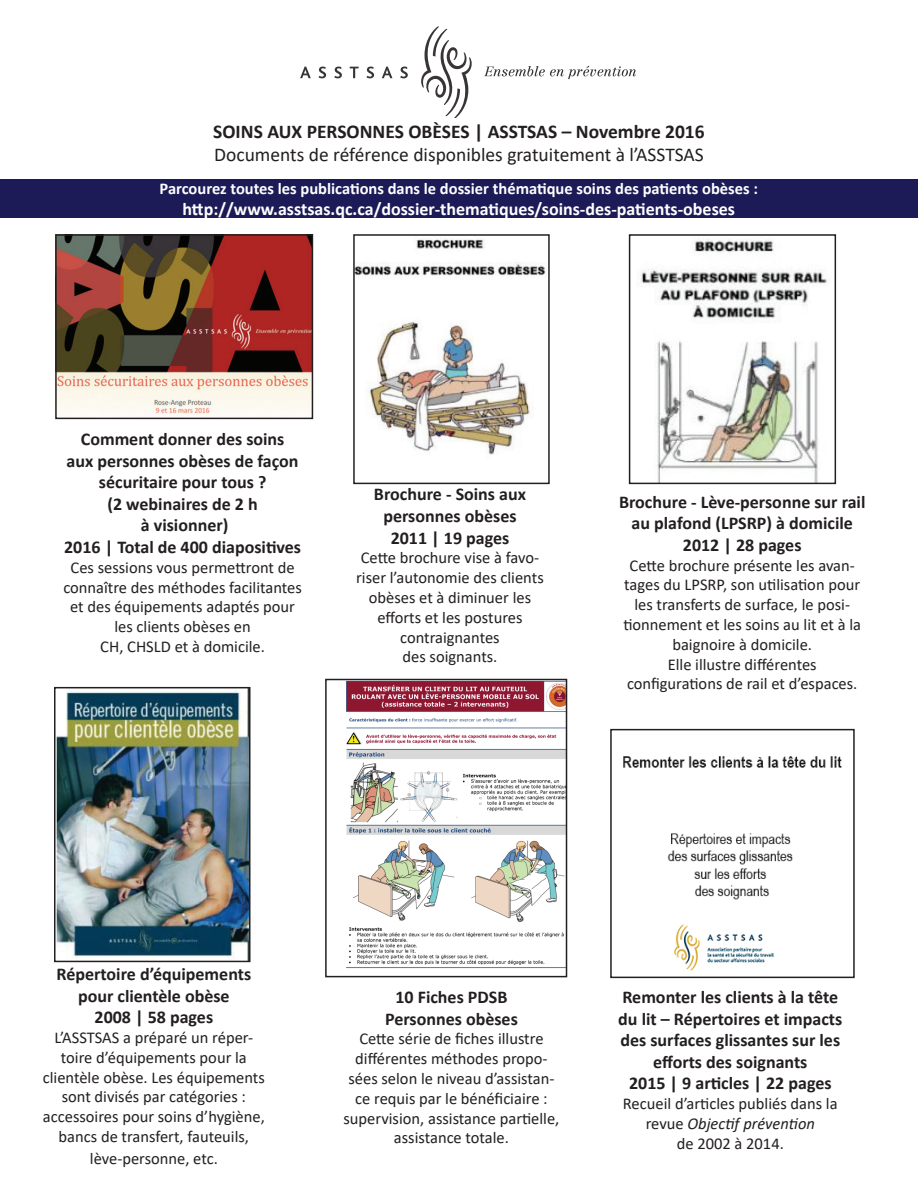
<style>
.page{position:relative;width:918px;height:1188px;background:#fff}
.page>*{position:absolute;margin:0;border:0;box-sizing:border-box;transform-origin:0 0}
.t1{font:19.5px "Calibri";color:#231f20}
.t2{font:700 19.5px "Calibri";color:#231f20}
.t3{font:700 18px/21.6px "Calibri";color:#231f20;text-align:center}
.t4{font:700 18px "Calibri";color:#fff}
.t5{font:16.5px/19.8px "Calibri";color:#231f20;text-align:center}
.t6{font:700 16.5px "Calibri";color:#fff}
.s1{font-style:italic}
</style>
<div class="page">
<svg style="left:300px;top:67px;width:11px;height:11px"></svg>
<svg style="left:319px;top:67px;width:7px;height:11px"></svg>
<svg style="left:334px;top:67px;width:8px;height:11px"></svg>
<svg style="left:350px;top:67px;width:9px;height:11px"></svg>
<svg style="left:366px;top:67px;width:8px;height:11px"></svg>
<svg style="left:382px;top:67px;width:10px;height:11px"></svg>
<svg style="left:400px;top:67px;width:8px;height:11px"></svg>
<svg style="left:484px;top:66px;width:152px;height:13px"></svg>
<svg style="left:421px;top:26px;width:51px;height:91px"></svg>
<img style="left:58px;top:237px;width:252px;height:178px">
<div style="left:55px;top:234px;width:258px;height:185px;border:2px solid #231f20"></div>
<img style="left:356px;top:238px;width:190px;height:217px">
<div style="left:353px;top:234px;width:197px;height:250px;border:2px solid #231f20"></div>
<img style="left:641px;top:239px;width:186px;height:242px">
<div style="left:629px;top:234px;width:207px;height:250px;border:2px solid #231f20"></div>
<img style="left:57px;top:690px;width:190px;height:267px">
<div style="left:54px;top:687px;width:196px;height:275px;border:2px solid #231f20"></div>
<div style="left:0;top:179px;width:918px;height:39px;background:#1d1b57"></div>
<img style="left:346px;top:682px;width:218px;height:287px">
<div style="left:325px;top:679px;width:242px;height:298px;border:2px solid #231f20"></div>
<img style="left:623px;top:756px;width:219px;height:215px">
<div style="left:610px;top:729px;width:245px;height:249px;border:2px solid #231f20"></div>
<p class="t2" style="left:213px;top:117px;width:493px">SOINS AUX PERSONNES OBÈSES | ASSTSAS – Novembre 2016</p>
<p class="t1" style="left:214px;top:141px;width:491px">Documents de référence disponibles gratuitement à l’ASSTSAS</p>
<p class="t6" style="left:160px;top:177px;width:600px">Parcourez toutes les publications dans le dossier thématique soins des patients obèses :</p>
<p class="t4" style="left:182px;top:197px;width:554px">http://www.asstsas.qc.ca/dossier-thematiques/soins-des-patients-obeses</p>
<p class="t3" style="left:64px;top:429px;width:238px">Comment donner des soins<br>aux personnes obèses de façon sécuritaire pour tous ?<br>(2 webinaires de 2 h<br>à visionner)<br>2016 | Total de 400 diapositives</p>
<p class="t5" style="left:63px;top:558px;width:240px">Ces sessions vous permettront de connaître des méthodes facilitantes et des équipements adaptés pour les clients obèses en<br>CH, CHSLD et à domicile.</p>
<p class="t3" style="left:374px;top:485px;width:154px">Brochure - Soins aux personnes obèses<br>2011 | 19 pages</p>
<p class="t5" style="left:356px;top:549px;width:189px">Cette brochure vise à favo&shy;riser l’autonomie des clients obèses et à diminuer les efforts et les postures contraignantes<br>des soignants.</p>
<p class="t3" style="left:619px;top:492px;width:248px">Brochure - Lève-personne sur rail au plafond (LPSRP) à domicile<br>2012 | 28 pages</p>
<p class="t5" style="left:623px;top:556px;width:239px">Cette brochure présente les avan&shy;tages du LPSRP, son utilisation pour les transferts de surface, le posi&shy;tionnement et les soins au lit et à la baignoire à domicile.<br>Elle illustre différentes configurations de rail et d’espaces.</p>
<p class="t3" style="left:56px;top:964px;width:196px">Répertoire d’équipements pour clientèle obèse<br>2008 | 58 pages</p>
<p class="t5" style="left:43px;top:1028px;width:224px">L’ASSTSAS a préparé un réper&shy;toire d’équipements pour la clientèle obèse. Les équipements sont divisés par catégories : accessoires pour soins d’hygiène, bancs de transfert, fauteuils,</p>
<p class="t5" style="left:90px;top:1149px;width:129px">lève-personne, etc.</p>
<p class="t3" style="left:385px;top:987px;width:134px">10 Fiches PDSB<br>Personnes obèses</p>
<p class="t5" style="left:344px;top:1030px;width:217px">Cette série de fiches illustre différentes méthodes propo&shy;sées selon le niveau d’assistan&shy;ce requis par le bénéficiaire : supervision, assistance partielle, assistance totale.</p>
<p class="t3" style="left:618px;top:987px;width:226px">Remonter les clients à la tête du lit – Répertoires et impacts des surfaces glissantes sur les efforts des soignants<br>2015 | 9 articles | 22 pages</p>
<p class="t5" style="left:623px;top:1094px;width:216px">Recueil d’articles publiés dans la revue <span class="s1">Objectif prévention<br></span>de 2002 à 2014.</p>
</div>
